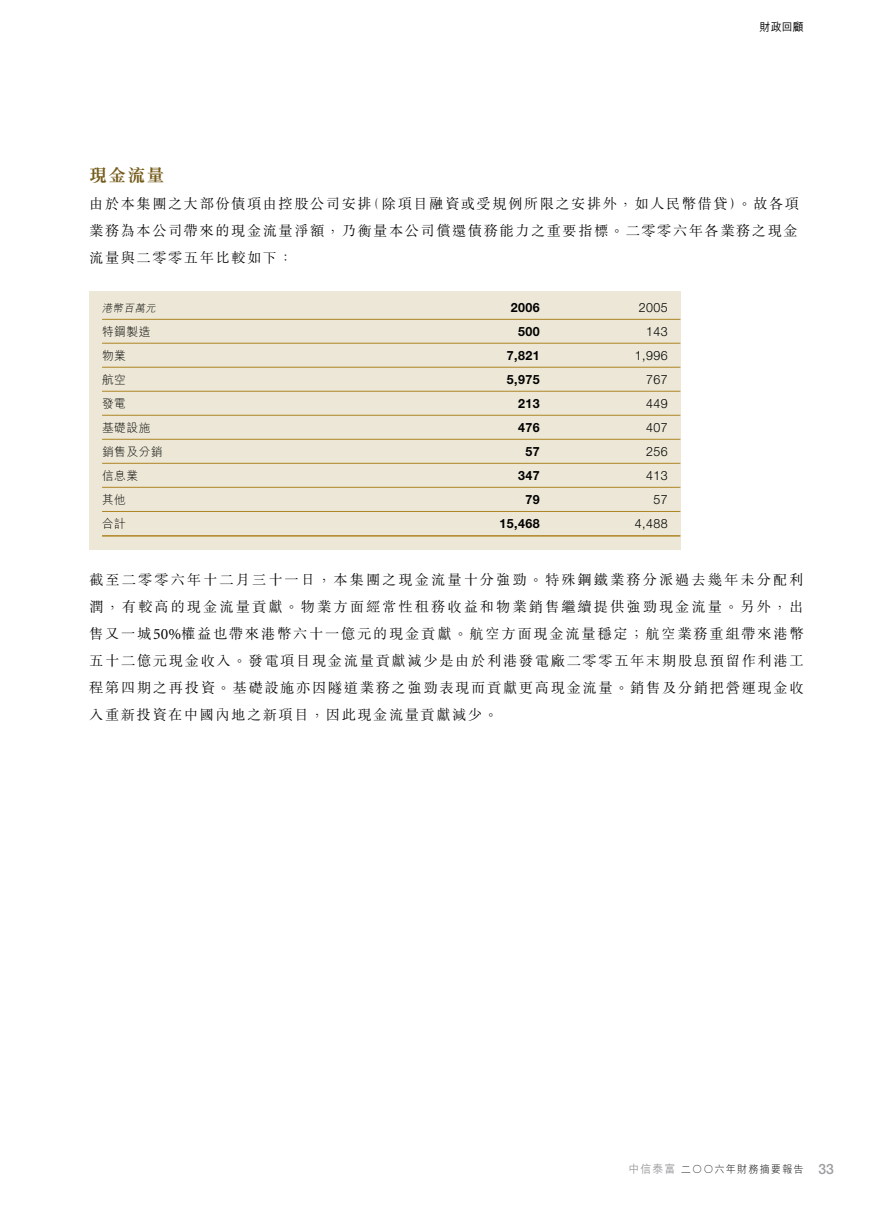
<style>
.page{position:relative;width:893px;height:1217px;background:#fff}
.page>*{position:absolute;margin:0;border:0;box-sizing:border-box;transform-origin:0 0}
.t1{font:700 18px "M Sung HK";color:#755b1a}
.t2{font:300 14.25px/27px "M Sung HK";letter-spacing:.105em;color:#000;text-align:justify}
.t3{font:500 14.25px "Helvetica Neue";color:#9c9d9f}
.t4{font:700 12.75px "Helvetica Neue";letter-spacing:.03em;color:#000}
.t5{font:300 12.75px "Helvetica Neue";letter-spacing:.03em;color:#000}
.t6{font:300 12px "M Hei HK";letter-spacing:.045em;color:#000}
.t7{font:500 11.25px "M Hei HK";color:#000}
.t8{font:300 10.5px "M Hei HK";letter-spacing:.1em;color:#000}
.t9{font:italic 300 10.5px "M Hei HK";color:#000}
.s1{font-family:"Minion MM";font-weight:400;font-size:15.75px}
.s2{font-weight:500;font-size:11.25px;color:#9c9d9f}
</style>
<div class="page">
<div style="left:89px;top:291px;width:591px;height:258px;background:#ece7d6"></div>
<hr style="left:102px;top:319px;width:578px;height:1px;background:#ae8524">
<hr style="left:102px;top:343px;width:578px;height:1px;background:#ae8524">
<hr style="left:102px;top:367px;width:578px;height:1px;background:#ae8524">
<hr style="left:102px;top:391px;width:578px;height:1px;background:#ae8524">
<hr style="left:102px;top:415px;width:578px;height:1px;background:#ae8524">
<hr style="left:102px;top:439px;width:578px;height:1px;background:#ae8524">
<hr style="left:102px;top:463px;width:578px;height:1px;background:#ae8524">
<hr style="left:102px;top:487px;width:578px;height:1px;background:#ae8524">
<hr style="left:102px;top:511px;width:578px;height:1px;background:#ae8524">
<hr style="left:102px;top:535px;width:578px;height:1px;background:#ae8524">
<p class="t7" style="left:760px;top:19px;width:46px">財政回顧</p>
<p class="t1" style="left:89px;top:163px;width:77px">現金流量</p>
<p class="t2" style="left:89px;top:190px;width:711px">由於本集團之大部份債項由控股公司安排(除項目融資或受規例所限之安排外，如人民幣借貸）。故各項業務為本公司帶來的現金流量淨額，乃衡量本公司償還債務能力之重要指標。二零零六年各業務之現金流量與二零零五年比較如下：</p>
<p class="t9" style="left:102px;top:300px;width:58px">港幣百萬元</p>
<p class="t4" style="left:511px;top:299px;width:30px">2006</p>
<p class="t5" style="left:639px;top:299px;width:30px">2005</p>
<p class="t6" style="left:102px;top:323px;width:50px">特鋼製造</p>
<p class="t4" style="left:518px;top:323px;width:23px">500</p>
<p class="t5" style="left:646px;top:323px;width:23px">143</p>
<p class="t6" style="left:102px;top:347px;width:25px">物業</p>
<p class="t4" style="left:507px;top:347px;width:34px">7,821</p>
<p class="t5" style="left:635px;top:347px;width:34px">1,996</p>
<p class="t6" style="left:102px;top:371px;width:25px">航空</p>
<p class="t4" style="left:507px;top:371px;width:34px">5,975</p>
<p class="t5" style="left:646px;top:371px;width:23px">767</p>
<p class="t6" style="left:102px;top:395px;width:25px">發電</p>
<p class="t4" style="left:518px;top:395px;width:23px">213</p>
<p class="t5" style="left:646px;top:395px;width:23px">449</p>
<p class="t6" style="left:102px;top:419px;width:50px">基礎設施</p>
<p class="t4" style="left:518px;top:419px;width:23px">476</p>
<p class="t5" style="left:646px;top:419px;width:23px">407</p>
<p class="t6" style="left:102px;top:443px;width:62px">銷售及分銷</p>
<p class="t4" style="left:525px;top:443px;width:16px">57</p>
<p class="t5" style="left:646px;top:443px;width:23px">256</p>
<p class="t6" style="left:102px;top:467px;width:38px">信息業</p>
<p class="t4" style="left:518px;top:467px;width:23px">347</p>
<p class="t5" style="left:646px;top:467px;width:23px">413</p>
<p class="t6" style="left:102px;top:491px;width:25px">其他</p>
<p class="t4" style="left:525px;top:491px;width:16px">79</p>
<p class="t5" style="left:653px;top:491px;width:16px">57</p>
<p class="t6" style="left:102px;top:515px;width:25px">合計</p>
<p class="t4" style="left:500px;top:515px;width:42px">15,468</p>
<p class="t5" style="left:635px;top:515px;width:34px">4,488</p>
<p class="t2" style="left:89px;top:565px;width:716px">截至二零零六年十二月三十一日，本集團之現金流量十分強勁。特殊鋼鐵業務分派過去幾年未分配利潤，有較高的現金流量貢獻。物業方面經常性租務收益和物業銷售繼續提供強勁現金流量。另外，出售又一城<span class="s1">50%</span>權益也帶來港幣六十一億元的現金貢獻。航空方面現金流量穩定；航空業務重組帶來港幣五十二億元現金收入。發電項目現金流量貢獻減少是由於利港發電廠二零零五年末期股息預留作利港工程第四期之再投資。基礎設施亦因隧道業務之強勁表現而貢獻更高現金流量。銷售及分銷把營運現金收入重新投資在中國內地之新項目，因此現金流量貢獻減少。</p>
<p class="t8" style="left:628px;top:1161px;width:177px"><span class="s2">中信泰富</span> 二○○六年財務摘要報告</p>
<p class="t3" style="left:819px;top:1160px;width:17px">33</p>
</div>
